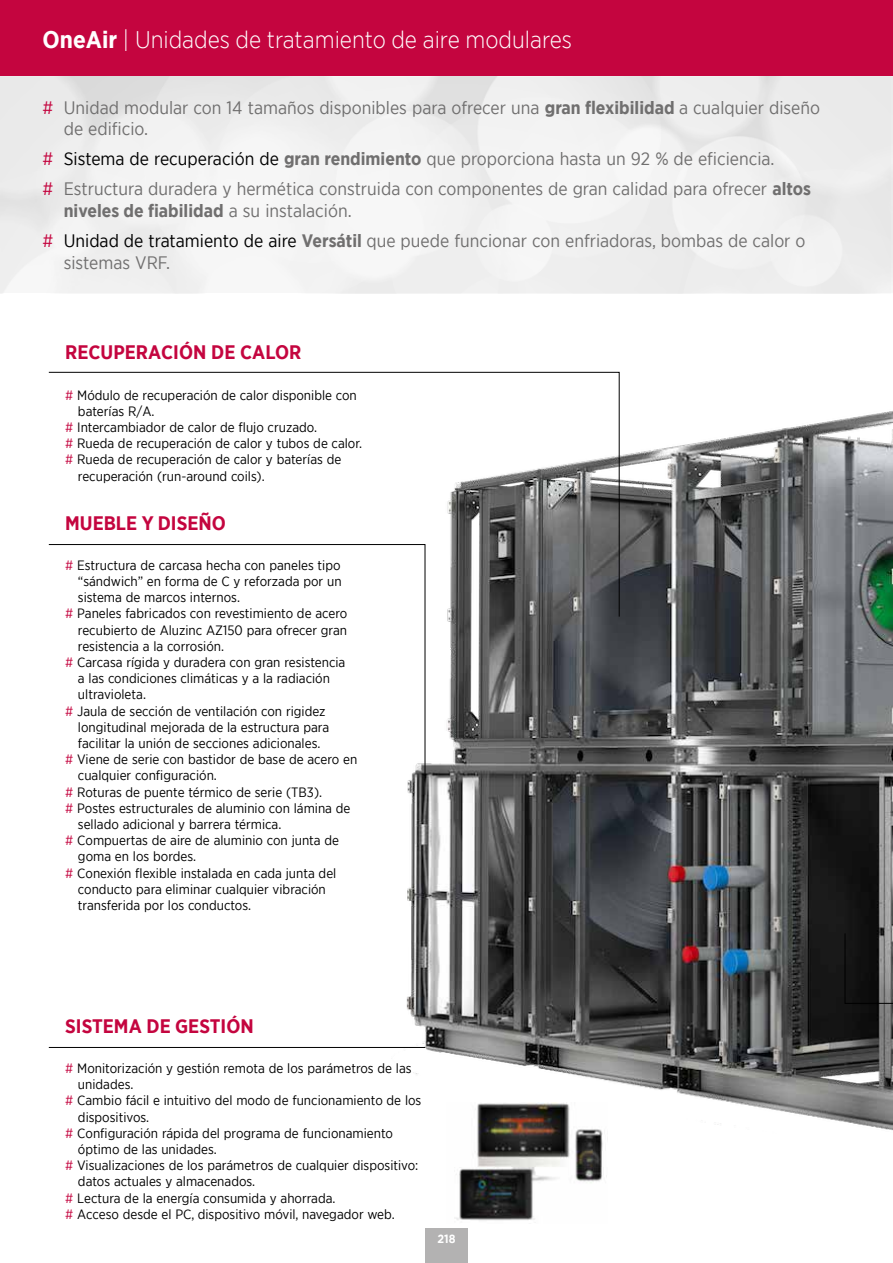
<style>
.page{position:relative;width:893px;height:1263px;background:#fff}
.page>*{position:absolute;margin:0;border:0;box-sizing:border-box;transform-origin:0 0}
.t1{font:300 24px "Gotham Narrow";color:#fff}
.t2{font:700 19.5px "Gotham Narrow";color:#c4053f}
.t3{font:18px/30.2px "Gotham Narrow";color:#706f6f}
.t4{font:13.5px "Gotham Narrow";color:#000}
.t5{font:700 12px "Gotham";color:#fff;scale:.9 1}
.s1{font-weight:700}
.s2{color:#c4053f}
.s3{color:#000}
</style>
<div class="page">
<div style="left:0;top:0;width:893px;height:77px;background:#c4053f"></div>
<img style="left:406px;top:411px;width:487px;height:720px">
<svg style="left:844px;top:933px;width:49px;height:71px;background:#313131"></svg>
<div style="left:0;top:77px;width:893px;height:216px;background:#f0f0f0"></div>
<img style="left:446px;top:1102px;width:161px;height:119px">
<svg style="left:48px;top:372px;width:572px;height:245px"></svg>
<svg style="left:48px;top:544px;width:377px;height:232px"></svg>
<hr style="left:49px;top:1047px;width:376px;height:1px;background:#000">
<div style="left:425px;top:1229px;width:43px;height:34px;background:#b3b2b2"></div>
<h1 class="t1" style="left:43px;top:25px;width:531px"><span class="s1">OneAir</span> | Unidades de tratamiento de aire modulares</h1>
<h3 class="t3" style="left:64px;top:96px;width:758px;line-height:21.6px;text-indent:-21px"><span class="s2">#</span> Unidad modular con 14 tamaños disponibles para ofrecer una <span class="s1">gran flexibilidad</span> a cualquier diseño de edificio.</h3>
<h3 class="t3" style="left:43px;top:143px;width:770px"><span class="s2">#</span> <span class="s3">Sistema de recuperación de</span> <span class="s1">gran rendimiento</span> que proporciona hasta un 92 % de eficiencia.<br><span class="s2">#</span> Estructura duradera y hermética construida con componentes de gran calidad para ofrecer <span class="s1">altos</span></h3>
<h3 class="t3" style="left:43px;top:195px;width:764px;text-indent:21px"><span class="s1">niveles de fiabilidad</span> a su instalación.<br><span class="s2">#</span> <span class="s3">Unidad de tratamiento de aire</span> <span class="s1">Versátil</span> que puede funcionar con enfriadoras, bombas de calor o</h3>
<h3 class="t3" style="left:64px;top:247px;width:108px">sistemas VRF.</h3>
<h2 class="t2" style="left:65px;top:340px;width:238px">RECUPERACIÓN DE CALOR</h2>
<p class="t4" style="left:65px;top:386px;width:293px"><span class="s2">#</span> Módulo de recuperación de calor disponible con</p>
<p class="t4" style="left:78px;top:403px;width:78px">baterías R/A.</p>
<p class="t4" style="left:65px;top:419px;width:253px"><span class="s2">#</span> Intercambiador de calor de flujo cruzado.</p>
<p class="t4" style="left:65px;top:435px;width:299px"><span class="s2">#</span> Rueda de recuperación de calor y tubos de calor.</p>
<p class="t4" style="left:65px;top:451px;width:278px"><span class="s2">#</span> Rueda de recuperación de calor y baterías de</p>
<p class="t4" style="left:78px;top:467px;width:188px">recuperación (run-around coils).</p>
<h2 class="t2" style="left:65px;top:510px;width:162px">MUEBLE Y DISEÑO</h2>
<p class="t4" style="left:65px;top:557px;width:277px"><span class="s2">#</span> Estructura de carcasa hecha con paneles tipo</p>
<p class="t4" style="left:78px;top:573px;width:265px">“sándwich” en forma de C y reforzada por un</p>
<p class="t4" style="left:78px;top:589px;width:164px">sistema de marcos internos.</p>
<p class="t4" style="left:65px;top:605px;width:284px"><span class="s2">#</span> Paneles fabricados con revestimiento de acero</p>
<p class="t4" style="left:78px;top:621px;width:271px">recubierto de Aluzinc AZ150 para ofrecer gran</p>
<p class="t4" style="left:78px;top:638px;width:148px">resistencia a la corrosión.</p>
<p class="t4" style="left:65px;top:654px;width:282px"><span class="s2">#</span> Carcasa rígida y duradera con gran resistencia</p>
<p class="t4" style="left:78px;top:670px;width:254px">a las condiciones climáticas y a la radiación</p>
<p class="t4" style="left:78px;top:686px;width:70px">ultravioleta.</p>
<p class="t4" style="left:65px;top:702px;width:262px"><span class="s2">#</span> Jaula de sección de ventilación con rigidez</p>
<p class="t4" style="left:78px;top:719px;width:253px">longitudinal mejorada de la estructura para</p>
<p class="t4" style="left:78px;top:735px;width:244px">facilitar la unión de secciones adicionales.</p>
<p class="t4" style="left:65px;top:751px;width:294px"><span class="s2">#</span> Viene de serie con bastidor de base de acero en</p>
<p class="t4" style="left:78px;top:767px;width:140px">cualquier configuración.</p>
<p class="t4" style="left:65px;top:783px;width:258px"><span class="s2">#</span> Roturas de puente térmico de serie (TB3).</p>
<p class="t4" style="left:65px;top:800px;width:287px"><span class="s2">#</span> Postes estructurales de aluminio con lámina de</p>
<p class="t4" style="left:78px;top:816px;width:205px">sellado adicional y barrera térmica.</p>
<p class="t4" style="left:65px;top:832px;width:275px"><span class="s2">#</span> Compuertas de aire de aluminio con junta de</p>
<p class="t4" style="left:78px;top:848px;width:120px">goma en los bordes.</p>
<p class="t4" style="left:65px;top:864px;width:273px"><span class="s2">#</span> Conexión flexible instalada en cada junta del</p>
<p class="t4" style="left:78px;top:881px;width:249px">conducto para eliminar cualquier vibración</p>
<p class="t4" style="left:78px;top:897px;width:175px">transferida por los conductos.</p>
<h2 class="t2" style="left:65px;top:1013px;width:190px">SISTEMA DE GESTIÓN</h2>
<p class="t4" style="left:65px;top:1060px;width:348px"><span class="s2">#</span> Monitorización y gestión remota de los parámetros de las</p>
<p class="t4" style="left:78px;top:1076px;width:57px">unidades.</p>
<p class="t4" style="left:65px;top:1092px;width:358px"><span class="s2">#</span> Cambio fácil e intuitivo del modo de funcionamiento de los</p>
<p class="t4" style="left:78px;top:1108px;width:73px">dispositivos.</p>
<p class="t4" style="left:65px;top:1124px;width:329px"><span class="s2">#</span> Configuración rápida del programa de funcionamiento</p>
<p class="t4" style="left:78px;top:1141px;width:140px">óptimo de las unidades.</p>
<p class="t4" style="left:65px;top:1157px;width:355px"><span class="s2">#</span> Visualizaciones de los parámetros de cualquier dispositivo:</p>
<p class="t4" style="left:78px;top:1173px;width:179px">datos actuales y almacenados.</p>
<p class="t4" style="left:65px;top:1189px;width:272px"><span class="s2">#</span> Lectura de la energía consumida y ahorrada.</p>
<p class="t4" style="left:65px;top:1205px;width:331px"><span class="s2">#</span> Acceso desde el PC, dispositivo móvil, navegador web.</p>
<p class="t5" style="left:437px;top:1231px;width:22px">218</p>
</div>
